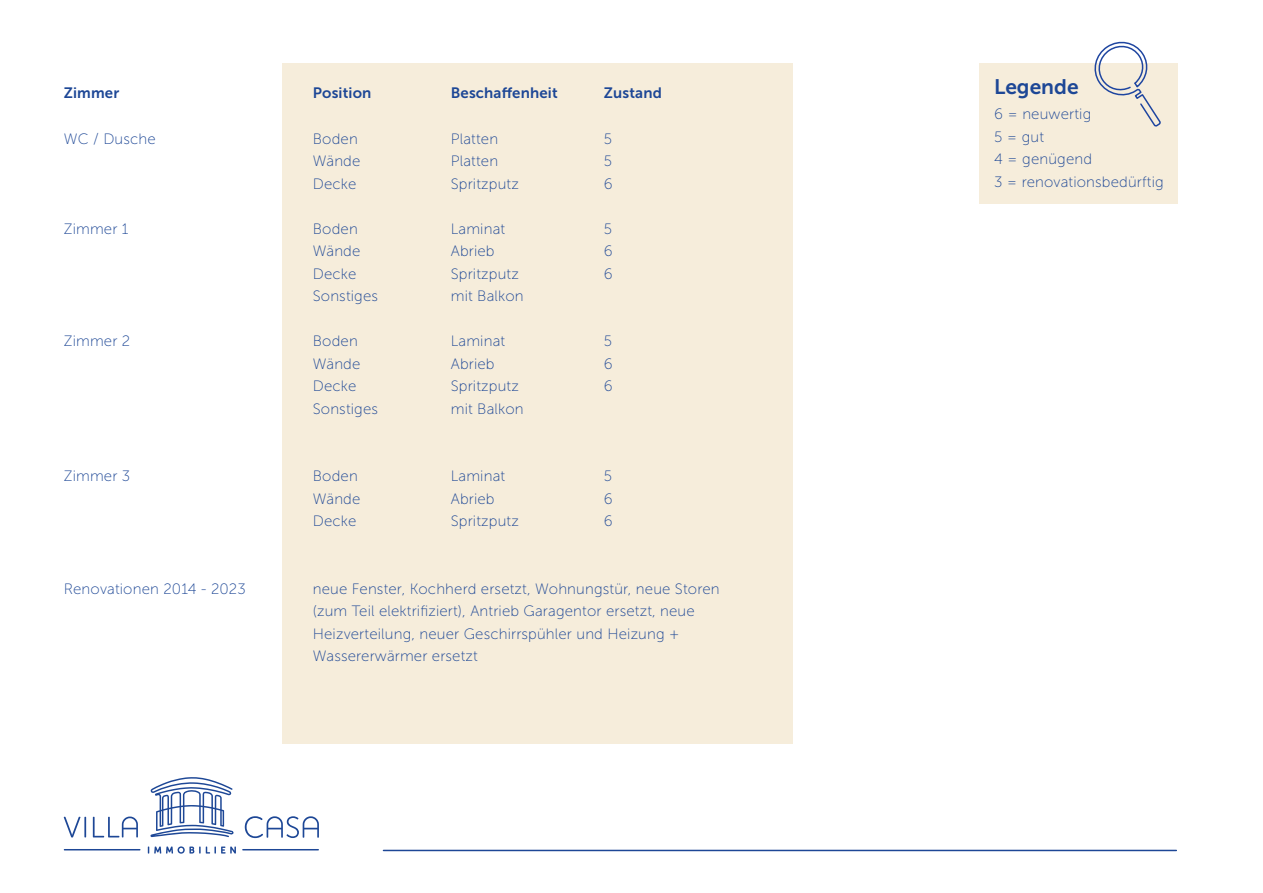
<style>
.page{position:relative;width:1263px;height:893px;background:#fff}
.page>*{position:absolute;margin:0;border:0;box-sizing:border-box;transform-origin:0 0}
.Zwischenüberschriften{font:21px "Museo Sans 700";color:#1d4796}
.Fliesstexte{font:15px/22.5px "Museo Sans 100";letter-spacing:.01em;color:#1d4796}
.Fliesstexte-2{font:15px "Museo Sans 700";letter-spacing:.01em;color:#1d4796}
</style>
<div class="page">
<svg style="left:64px;top:817px;width:16px;height:20px"></svg>
<hr style="left:84px;top:817px;width:2px;height:20px;background:#1d4796">
<svg style="left:148px;top:846px;width:88px;height:8px"></svg>
<svg style="left:150px;top:777px;width:84px;height:60px"></svg>
<hr style="left:64px;top:849px;width:76px;height:1px;background:#1d4796">
<hr style="left:242px;top:849px;width:77px;height:1px;background:#1d4796">
<svg style="left:93px;top:816px;width:45px;height:21px"></svg>
<svg style="left:245px;top:816px;width:74px;height:22px"></svg>
<hr style="left:383px;top:850px;width:793px;height:1px;background:#1d4796">
<div style="left:282px;top:64px;width:510px;height:680px;background:#f6eddb"></div>
<div style="left:979px;top:64px;width:199px;height:140px;background:#f6eddb"></div>
<svg style="left:1089px;top:41px;width:73px;height:86px"></svg>
<p class="Fliesstexte-2" style="left:64px;top:84px;width:57px">Zimmer</p>
<p class="Fliesstexte-2" style="left:313px;top:84px;width:60px">Position</p>
<p class="Fliesstexte-2" style="left:451px;top:84px;width:108px">Beschaffenheit</p>
<p class="Fliesstexte-2" style="left:604px;top:84px;width:60px">Zustand</p>
<p class="Fliesstexte" style="left:64px;top:127px;width:94px">WC / Dusche</p>
<p class="Fliesstexte" style="left:313px;top:127px;width:46px">Boden</p>
<p class="Fliesstexte" style="left:451px;top:127px;width:49px">Platten</p>
<p class="Fliesstexte" style="left:604px;top:127px;width:10px">5</p>
<p class="Fliesstexte" style="left:313px;top:150px;width:49px">Wände</p>
<p class="Fliesstexte" style="left:451px;top:150px;width:49px">Platten</p>
<p class="Fliesstexte" style="left:604px;top:150px;width:10px">5</p>
<p class="Fliesstexte" style="left:313px;top:172px;width:45px">Decke</p>
<p class="Fliesstexte" style="left:451px;top:172px;width:70px">Spritzputz</p>
<p class="Fliesstexte" style="left:604px;top:172px;width:10px">6</p>
<p class="Fliesstexte" style="left:64px;top:217px;width:66px">Zimmer 1</p>
<p class="Fliesstexte" style="left:313px;top:217px;width:46px">Boden</p>
<p class="Fliesstexte" style="left:451px;top:217px;width:56px">Laminat</p>
<p class="Fliesstexte" style="left:604px;top:217px;width:10px">5</p>
<p class="Fliesstexte" style="left:313px;top:240px;width:49px">Wände</p>
<p class="Fliesstexte" style="left:451px;top:240px;width:45px">Abrieb</p>
<p class="Fliesstexte" style="left:604px;top:240px;width:10px">6</p>
<p class="Fliesstexte" style="left:313px;top:262px;width:45px">Decke</p>
<p class="Fliesstexte" style="left:451px;top:262px;width:70px">Spritzputz</p>
<p class="Fliesstexte" style="left:604px;top:262px;width:10px">6</p>
<p class="Fliesstexte" style="left:313px;top:285px;width:67px">Sonstiges</p>
<p class="Fliesstexte" style="left:451px;top:285px;width:74px">mit Balkon</p>
<p class="Fliesstexte" style="left:64px;top:330px;width:68px">Zimmer 2</p>
<p class="Fliesstexte" style="left:313px;top:330px;width:46px">Boden</p>
<p class="Fliesstexte" style="left:451px;top:330px;width:56px">Laminat</p>
<p class="Fliesstexte" style="left:604px;top:330px;width:10px">5</p>
<p class="Fliesstexte" style="left:313px;top:352px;width:49px">Wände</p>
<p class="Fliesstexte" style="left:451px;top:352px;width:45px">Abrieb</p>
<p class="Fliesstexte" style="left:604px;top:352px;width:10px">6</p>
<p class="Fliesstexte" style="left:313px;top:375px;width:45px">Decke</p>
<p class="Fliesstexte" style="left:451px;top:375px;width:70px">Spritzputz</p>
<p class="Fliesstexte" style="left:604px;top:375px;width:10px">6</p>
<p class="Fliesstexte" style="left:313px;top:397px;width:67px">Sonstiges</p>
<p class="Fliesstexte" style="left:451px;top:397px;width:74px">mit Balkon</p>
<p class="Fliesstexte" style="left:64px;top:465px;width:68px">Zimmer 3</p>
<p class="Fliesstexte" style="left:313px;top:465px;width:46px">Boden</p>
<p class="Fliesstexte" style="left:451px;top:465px;width:56px">Laminat</p>
<p class="Fliesstexte" style="left:604px;top:465px;width:10px">5</p>
<p class="Fliesstexte" style="left:313px;top:487px;width:49px">Wände</p>
<p class="Fliesstexte" style="left:451px;top:487px;width:45px">Abrieb</p>
<p class="Fliesstexte" style="left:604px;top:487px;width:10px">6</p>
<p class="Fliesstexte" style="left:313px;top:510px;width:45px">Decke</p>
<p class="Fliesstexte" style="left:451px;top:510px;width:70px">Spritzputz</p>
<p class="Fliesstexte" style="left:604px;top:510px;width:10px">6</p>
<p class="Fliesstexte" style="left:64px;top:577px;width:184px">Renovationen 2014 - 2023</p>
<p class="Fliesstexte" style="left:313px;top:577px;width:408px">neue Fenster, Kochherd ersetzt, Wohnungstür, neue Storen (zum Teil elektrifiziert), Antrieb Garagentor ersetzt, neue</p>
<p class="Fliesstexte" style="left:313px;top:622px;width:368px">Heizverteilung, neuer Geschirrspühler und Heizung +</p>
<p class="Fliesstexte" style="left:313px;top:645px;width:167px">Wassererwärmer ersetzt</p>
<p class="Zwischenüberschriften" style="left:994px;top:75px;width:86px">Legende</p>
<p class="Fliesstexte" style="left:994px;top:103px;width:171px">6 = neuwertig<br>5 = gut<br>4 = genügend<br>3 = renovationsbedürftig</p>
</div>
